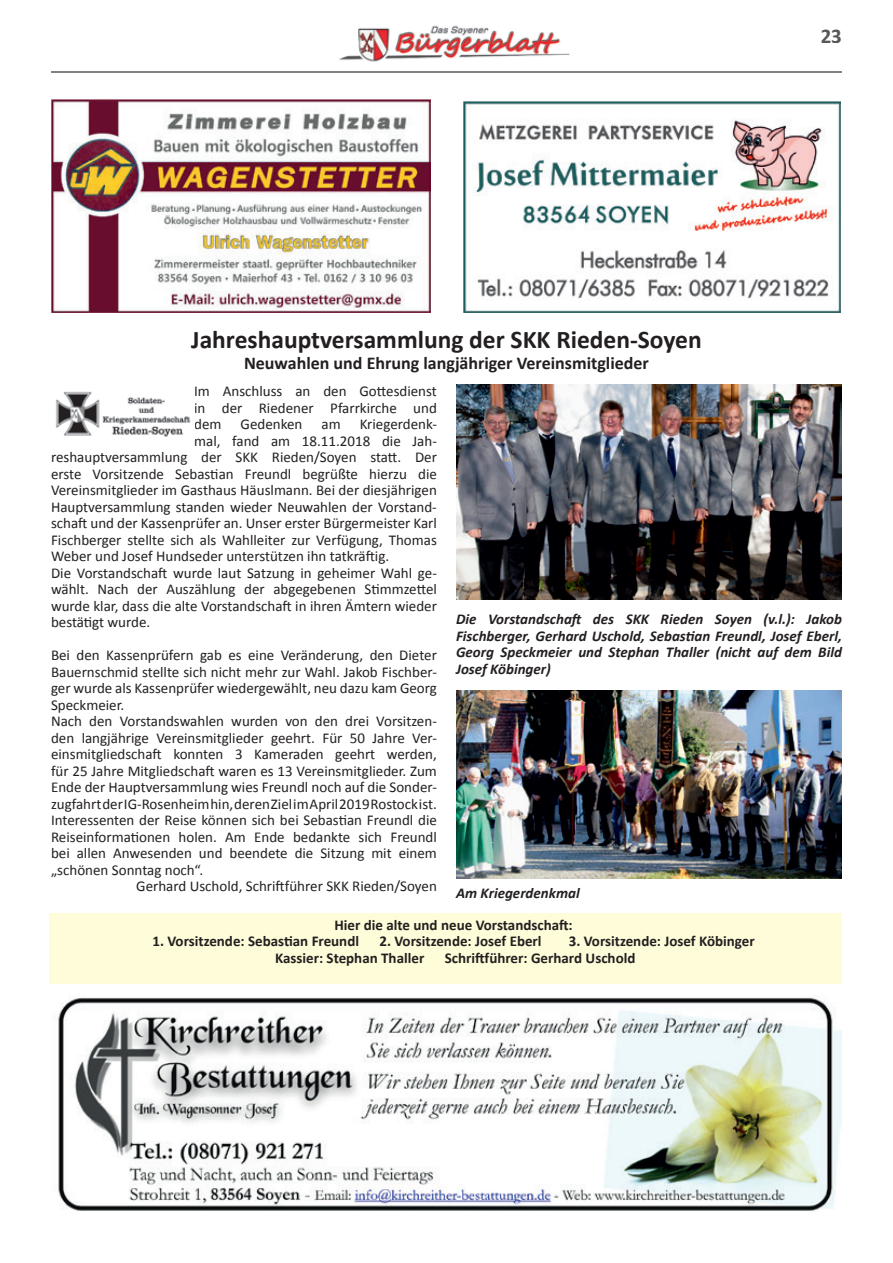
<style>
.page{position:relative;width:893px;height:1263px;background:#fff}
.page>*{position:absolute;margin:0;border:0;box-sizing:border-box;transform-origin:0 0}
.t1{font:700 25.5px "Calibri";color:#231f20}
.t2{font:700 21px "Calibri";color:#57585a}
.t3{font:700 18px "Calibri";color:#231f20}
.t4{font:15px/16.5px "Calibri";color:#231f20;text-align:justify}
.t5{font:italic 700 15px/16.5px "Calibri";color:#231f20;text-align:justify}
.t6{font:700 15px "Calibri";color:#231f20}
</style>
<div class="page">
<hr style="left:51px;top:72px;width:791px;height:1px;background:#808285">
<img style="left:339px;top:25px;width:231px;height:37px">
<img style="left:58px;top:996px;width:784px;height:215px">
<img style="left:456px;top:385px;width:386px;height:215px">
<img style="left:51px;top:100px;width:380px;height:212px">
<img style="left:463px;top:101px;width:378px;height:212px">
<img style="left:456px;top:690px;width:386px;height:189px">
<img style="left:56px;top:391px;width:135px;height:46px">
<div style="left:50px;top:913px;width:792px;height:70px;background:#fffcda"></div>
<h1 class="t1" style="left:191px;top:323px;width:512px">Jahreshauptversammlung der SKK Rieden-Soyen</h1>
<p class="t3" style="left:244px;top:351px;width:406px">Neuwahlen und Ehrung langjähriger Vereinsmitglieder</p>
<h2 class="t2" style="left:821px;top:22px;width:23px">23</h2>
<p class="t4" style="left:194px;top:383px;width:244px">Im Anschluss an den Gottesdienst in der Riedener Pfarrkirche und dem</p>
<p class="t4" style="left:241px;top:416px;width:63px">Gedenken</p>
<p class="t4" style="left:321px;top:416px;width:21px">am</p>
<p class="t4" style="left:360px;top:416px;width:79px">Kriegerdenk-</p>
<p class="t4" style="left:194px;top:432px;width:244px">mal, fand am 18.11.2018 die Jah-</p>
<p class="t4" style="left:51px;top:449px;width:387px">reshauptversammlung der SKK Rieden/Soyen statt. Der</p>
<p class="t4" style="left:51px;top:465px;width:387px">erste Vorsitzende Sebastian Freundl begrüßte hierzu die</p>
<p class="t4" style="left:51px;top:482px;width:387px">Vereinsmitglieder im Gasthaus Häuslmann. Bei der diesjährigen</p>
<p class="t4" style="left:51px;top:498px;width:387px">Hauptversammlung standen wieder Neuwahlen der Vorstand-</p>
<p class="t4" style="left:51px;top:515px;width:387px">schaft und der Kassenprüfer an. Unser erster Bürgermeister Karl</p>
<p class="t4" style="left:51px;top:531px;width:387px">Fischberger stellte sich als Wahlleiter zur Verfügung, Thomas</p>
<p class="t4" style="left:51px;top:548px;width:340px">Weber und Josef Hundseder unterstützen ihn tatkräftig.</p>
<p class="t4" style="left:51px;top:564px;width:387px">Die Vorstandschaft wurde laut Satzung in geheimer Wahl ge-</p>
<p class="t4" style="left:51px;top:581px;width:387px">wählt. Nach der Auszählung der abgegebenen Stimmzettel</p>
<p class="t4" style="left:51px;top:597px;width:387px">wurde klar, dass die alte Vorstandschaft in ihren Ämtern wieder</p>
<p class="t4" style="left:51px;top:614px;width:101px">bestätigt wurde.</p>
<p class="t4" style="left:51px;top:647px;width:387px">Bei den Kassenprüfern gab es eine Veränderung, den Dieter</p>
<p class="t4" style="left:51px;top:663px;width:387px">Bauernschmid stellte sich nicht mehr zur Wahl. Jakob Fischber-</p>
<p class="t4" style="left:51px;top:680px;width:387px">ger wurde als Kassenprüfer wiedergewählt, neu dazu kam Georg</p>
<p class="t4" style="left:51px;top:696px;width:75px">Speckmeier.</p>
<p class="t4" style="left:51px;top:713px;width:387px">Nach den Vorstandswahlen wurden von den drei Vorsitzen-</p>
<p class="t4" style="left:51px;top:729px;width:387px">den langjährige Vereinsmitglieder geehrt. Für 50 Jahre Ver-</p>
<p class="t4" style="left:51px;top:746px;width:387px">einsmitgliedschaft konnten 3 Kameraden geehrt werden,</p>
<p class="t4" style="left:51px;top:762px;width:387px">für 25 Jahre Mitgliedschaft waren es 13 Vereinsmitglieder. Zum</p>
<p class="t4" style="left:51px;top:779px;width:387px">Ende der Hauptversammlung wies Freundl noch auf die Sonder-</p>
<p class="t4" style="left:51px;top:795px;width:387px">zugfahrt der IG-Rosenheim hin, deren Ziel im April 2019 Rostock ist.</p>
<p class="t4" style="left:51px;top:812px;width:387px">Interessenten der Reise können sich bei Sebastian Freundl die</p>
<p class="t4" style="left:51px;top:828px;width:387px">Reiseinformationen holen. Am Ende bedankte sich Freundl</p>
<p class="t4" style="left:51px;top:845px;width:387px">bei allen Anwesenden und beendete die Sitzung mit einem</p>
<p class="t4" style="left:51px;top:861px;width:154px">„schönen Sonntag noch“.</p>
<p class="t4" style="left:136px;top:878px;width:302px">Gerhard Uschold, Schriftführer SKK Rieden/Soyen</p>
<p class="t5" style="left:456px;top:611px;width:387px">Die Vorstandschaft des SKK Rieden Soyen (v.l.): Jakob Fischberger, Gerhard Uschold, Sebastian Freundl, Josef Eberl, Georg Speckmeier und Stephan Thaller (nicht auf dem Bild Josef Köbinger)</p>
<p class="t5" style="left:456px;top:885px;width:125px">Am Kriegerdenkmal</p>
<p class="t6" style="left:334px;top:915px;width:240px">Hier die alte und neue Vorstandschaft:</p>
<p class="t6" style="left:152px;top:931px;width:208px">1. Vorsitzende: Sebastian Freundl</p>
<p class="t6" style="left:379px;top:931px;width:164px">2. Vorsitzende: Josef Eberl</p>
<p class="t6" style="left:569px;top:931px;width:187px">3. Vorsitzende: Josef Köbinger</p>
<p class="t6" style="left:275px;top:948px;width:151px">Kassier: Stephan Thaller</p>
<p class="t6" style="left:445px;top:948px;width:192px">Schriftführer: Gerhard Uschold</p>
</div>
